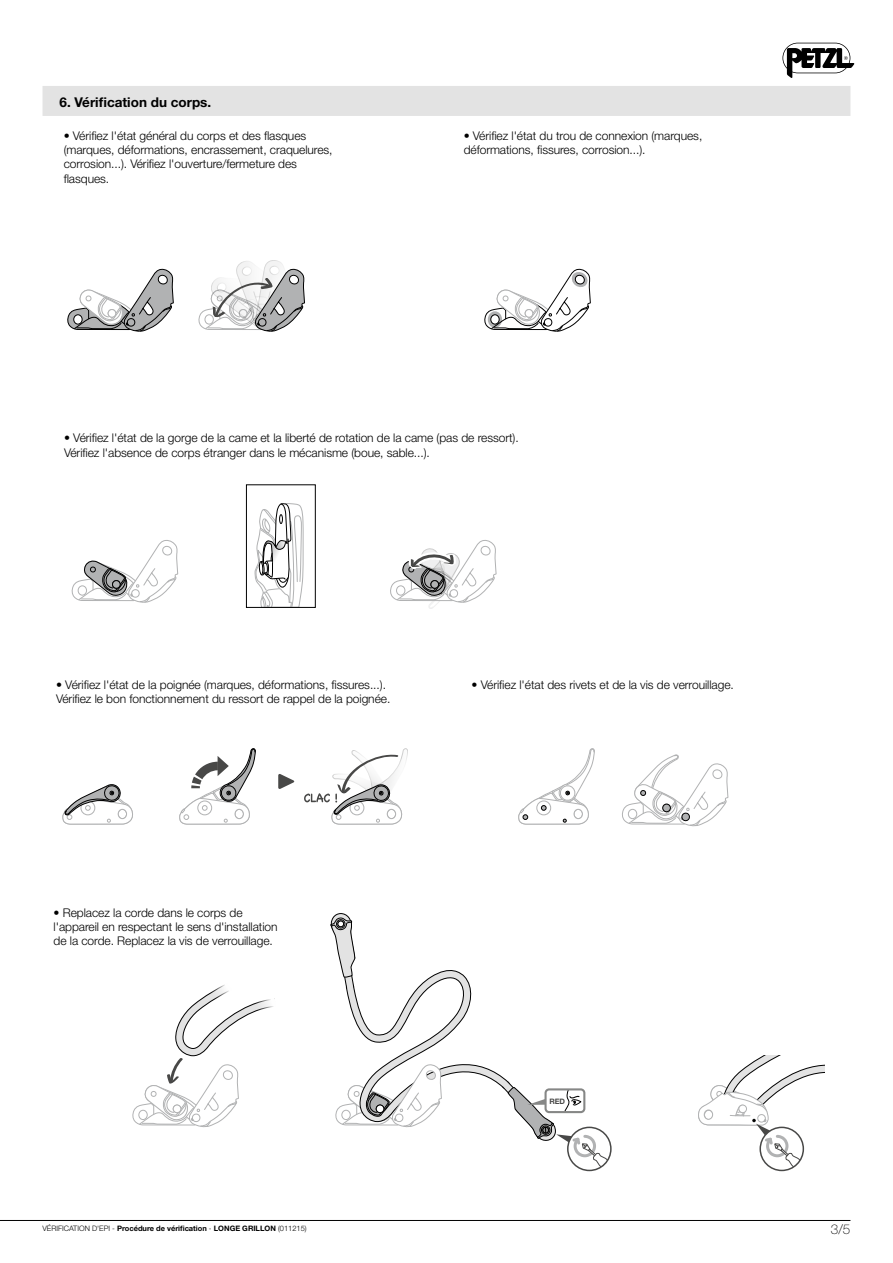
<style>
.page{position:relative;width:893px;height:1263px;background:#fff}
.page>*{position:absolute;margin:0;border:0;box-sizing:border-box;transform-origin:0 0}
.EUR_-_SOUSTITRE{font:700 13.5px "Helvetica Neue LT Pro";color:#000}
.t1{font:100 13.5px "Helvetica Neue LT Pro";color:#000}
.EUR_-_STD{font:300 12px/14.2px "Helvetica Neue LT Pro";letter-spacing:-.005em;color:#000}
.t2{font:700 7.5px "Helvetica Neue LT Pro";color:#000}
.t3{font:700 7.5px "Helvetica Neue LT Pro";color:#484847}
.s1{font-weight:300}
</style>
<div class="page">
<svg style="left:782px;top:43px;width:72px;height:35px"></svg>
<hr style="left:0;top:1220px;width:850px;height:1px;background:#000">
<svg style="left:67px;top:269px;width:107px;height:63px"></svg>
<svg style="left:198px;top:260px;width:107px;height:72px"></svg>
<svg style="left:484px;top:269px;width:107px;height:63px"></svg>
<svg style="left:62px;top:784px;width:71px;height:41px"></svg>
<svg style="left:304px;top:748px;width:104px;height:77px"></svg>
<svg style="left:278px;top:774px;width:17px;height:15px"></svg>
<svg style="left:179px;top:748px;width:77px;height:77px"></svg>
<svg style="left:622px;top:754px;width:106px;height:73px"></svg>
<svg style="left:518px;top:748px;width:77px;height:77px"></svg>
<svg style="left:132px;top:985px;width:143px;height:143px"></svg>
<svg style="left:71px;top:540px;width:107px;height:63px"></svg>
<svg style="left:255px;top:503px;width:49px;height:103px"></svg>
<div style="left:246px;top:484px;width:70px;height:124px;border:1px solid #000"></div>
<svg style="left:390px;top:540px;width:107px;height:69px"></svg>
<svg style="left:330px;top:913px;width:281px;height:257px"></svg>
<svg style="left:698px;top:1055px;width:126px;height:115px"></svg>
<div style="left:739px;top:1105px;width:7px;height:8px;background:#fff;border-radius:50%"></div>
<div style="left:738px;top:1105px;width:9px;height:8px;border:1px solid #b1b2b3;border-radius:50%"></div>
<div style="left:43px;top:86px;width:807px;height:30px;background:#e3e3e3"></div>
<p class="EUR_-_SOUSTITRE" style="left:60px;top:94px;width:153px">6. Vérification du corps.</p>
<p class="EUR_-_STD" style="left:64px;top:128px;width:270px">• Vérifiez l'état général du corps et des flasques (marques, déformations, encrassement, craquelures, corrosion...). Vérifiez l'ouverture/fermeture des flasques.</p>
<p class="EUR_-_STD" style="left:464px;top:128px;width:240px">• Vérifiez l'état du trou de connexion (marques, déformations, fissures, corrosion...).</p>
<p class="EUR_-_STD" style="left:64px;top:431px;width:456px">• Vérifiez l'état de la gorge de la came et la liberté de rotation de la came (pas de ressort).<br>Vérifiez l'absence de corps étranger dans le mécanisme (boue, sable...).</p>
<p class="EUR_-_STD" style="left:56px;top:677px;width:336px">• Vérifiez l'état de la poignée (marques, déformations, fissures...).<br>Vérifiez le bon fonctionnement du ressort de rappel de la poignée.</p>
<p class="EUR_-_STD" style="left:54px;top:905px;width:225px">• Replacez la corde dans le corps de l'appareil en respectant le sens d'installation de la corde. Replacez la vis de verrouillage.</p>
<p class="t2" style="left:43px;top:1224px;width:266px"><span class="s1">VÉRIFICATION D'EPI -</span> Procédure de vérification <span class="s1">-</span> LONGE GRILLON <span class="s1">(011215)</span></p>
<p class="EUR_-_STD" style="left:472px;top:677px;width:264px">• Vérifiez l'état des rivets et de la vis de verrouillage.</p>
<p class="t3" style="left:549px;top:1097px;width:17px">RED</p>
<p class="t1" style="left:831px;top:1221px;width:21px">3/5</p>
</div>
